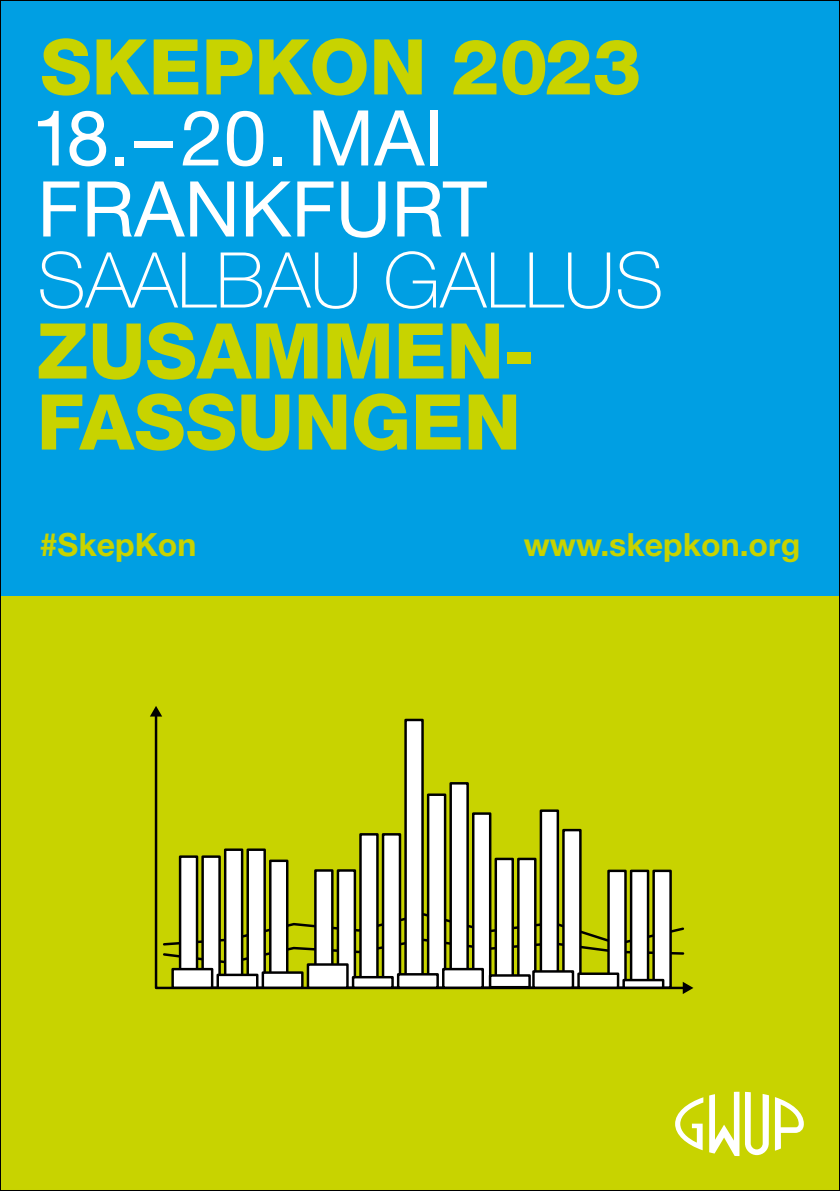
<style>
.page{position:relative;width:840px;height:1191px;background:#fff}
.page>*{position:absolute;margin:0;border:0;box-sizing:border-box;transform-origin:0 0}
.t1{font:800 77px/71px "Helvetica Neue";color:#c8d300}
.t2{font:77px/71px "Helvetica Neue";color:#fff}
.t3{font:100 77px "Helvetica Neue";color:#fff}
.t4{font:700 32px "Helvetica Neue";color:#c8d300}
</style>
<div class="page">
<div style="left:0;top:595px;width:839px;height:596px;background:#c8d300"></div>
<div style="left:0;top:0;width:839px;height:595px;background:#009fe3"></div>
<svg style="left:675px;top:1091px;width:128px;height:65px"></svg>
<svg style="left:153px;top:716px;width:519px;height:274px"></svg>
<svg style="left:150px;top:706px;width:12px;height:10px"></svg>
<svg style="left:161px;top:911px;width:532px;height:83px"></svg>
<p class="t1" style="left:40px;top:31px;width:602px">SKEPKON 2023</p>
<p class="t2" style="left:31px;top:101px;width:457px">18.–20. MAI<br>FRANKFURT</p>
<p class="t3" style="left:37px;top:237px;width:627px">SAALBAU GALLUS</p>
<p class="t1" style="left:37px;top:315px;width:499px">ZUSAMMEN-<br>FASSUNGEN</p>
<p class="t4" style="left:40px;top:524px;width:158px">#SkepKon</p>
<p class="t4" style="left:523px;top:524px;width:278px">www.skepkon.org</p>
</div>
